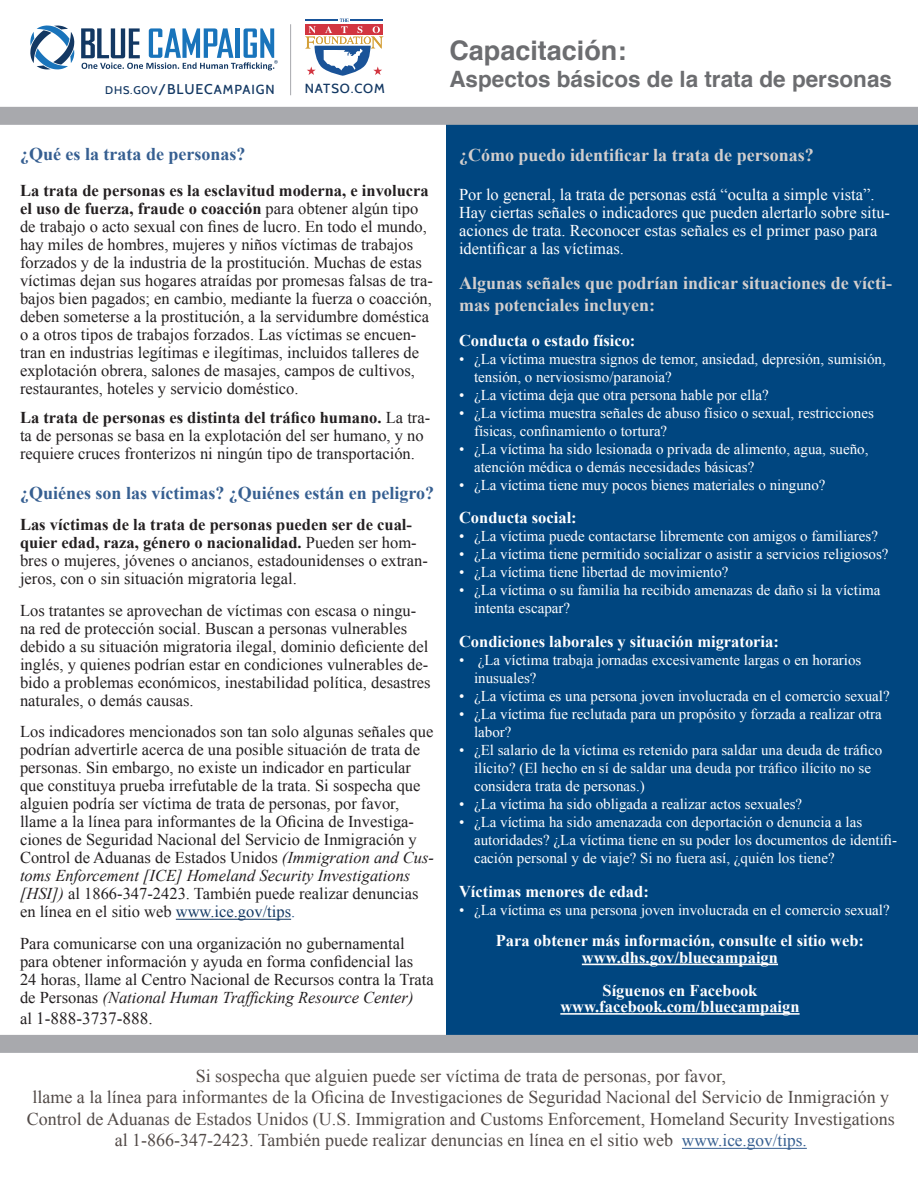
<style>
.page{position:relative;width:918px;height:1188px;background:#fff}
.page>*{position:absolute;margin:0;border:0;box-sizing:border-box;transform-origin:0 0}
.t1{font:700 27px "Helvetica";color:#6c6d70}
.t2{font:700 22.5px "Helvetica";color:#6c6d70}
.t3{font:18px/21.6px "Times New Roman";color:#524a47;text-align:center}
.t4{font:700 18px/21.6px "Times New Roman";color:#d2cecd}
.t5{font:700 18px "Times New Roman";color:#365f91}
.t6{font:17.25px "Times New Roman";color:#231f20}
.body{font:16.5px/18px "Times New Roman";color:#231f20}
.t7{font:700 16.5px "Times New Roman";color:#fff}
.body-2{font:16.5px/18px "Times New Roman";color:#fff}
.t8{font:15px/18px "Times New Roman";color:#fff}
.t9{font:500 13.2px "Cabin";letter-spacing:.065em;color:#133863}
.t10{font:500 11.1px "Cabin";letter-spacing:.07em;color:#133863}
.s1{font-size:14.1px}
.s2{font-size:13.05px}
.s3{font-weight:700}
.s4{font-style:italic}
.s5{color:#133863}
.s6{color:#365f91}
.s7{font-size:16.5px}
.s8{font-size:17.25px;color:#365f91}
</style>
<div class="page">
<div style="left:446px;top:119px;width:472px;height:930px;background:#004680"></div>
<div style="left:0;top:107px;width:918px;height:18px;background:#a8a9ad"></div>
<div style="left:0;top:1035px;width:918px;height:18px;background:#a8a9ad"></div>
<hr style="left:682px;top:1148px;width:125px;height:1px;background:#365f91">
<hr style="left:582px;top:964px;width:196px;height:1px;background:#fff">
<hr style="left:560px;top:1013px;width:240px;height:2px;background:#fff">
<hr style="left:176px;top:919px;width:115px;height:1px;background:#133863">
<svg style="left:30px;top:25px;width:44px;height:44px"></svg>
<svg style="left:81px;top:28px;width:197px;height:42px"></svg>
<svg style="left:305px;top:19px;width:78px;height:57px"></svg>
<hr style="left:306px;top:20px;width:32px;height:1px;background:#185399">
<hr style="left:350px;top:20px;width:33px;height:1px;background:#185399">
<hr style="left:290px;top:24px;width:1px;height:71px;background:#a8a9ad">
<p class="t10" style="left:105px;top:84px;width:171px">DHS.GOV<span class="s1">/BLUEC</span><span class="s2">AMPAIGN</span></p>
<p class="t9" style="left:305px;top:81px;width:82px">NATSO.COM</p>
<h1 class="t1" style="left:449px;top:29px;width:179px">Capacitación:</h1>
<h1 class="t2" style="left:449px;top:61px;width:444px">Aspectos básicos de la trata de personas</h1>
<h1 class="t5" style="left:20px;top:142px;width:227px">¿Qué es la trata de personas?</h1>
<p class="body" style="left:20px;top:181px;width:414px"><span class="s3">La trata de personas es la esclavitud moderna, e involucra el uso de fuerza, fraude o coacción</span> para obtener algún tipo de trabajo o acto sexual con fines de lucro. En todo el mundo, hay miles de hombres, mujeres y niños víctimas de trabajos forzados y de la industria de la prostitución. Muchas de estas víctimas dejan sus hogares atraídas por promesas falsas de tra&shy;bajos bien pagados; en cambio, mediante la fuerza o coacción, deben someterse a la prostitución, a la servidumbre doméstica o a otros tipos de trabajos forzados. Las víctimas se encuen&shy;tran en industrias legítimas e ilegítimas, incluidos talleres de explotación obrera, salones de masajes, campos de cultivos, restaurantes, hoteles y servicio doméstico.</p>
<p class="body" style="left:20px;top:408px;width:412px"><span class="s3">La trata de personas es distinta del tráfico humano.</span> La tra&shy;ta de personas se basa en la explotación del ser humano, y no requiere cruces fronterizos ni ningún tipo de transportación.</p>
<p class="t5" style="left:20px;top:481px;width:415px">¿Quiénes son las víctimas? ¿Quiénes están en peligro?</p>
<p class="body" style="left:20px;top:516px;width:409px"><span class="s3">Las víctimas de la trata de personas pueden ser de cual&shy;quier edad, raza, género o nacionalidad.</span> Pueden ser hom&shy;bres o mujeres, jóvenes o ancianos, estadounidenses o extran&shy;jeros, con o sin situación migratoria legal.</p>
<p class="body" style="left:20px;top:601px;width:412px">Los tratantes se aprovechan de víctimas con escasa o ningu&shy;na red de protección social. Buscan a personas vulnerables debido a su situación migratoria ilegal, dominio deficiente del inglés, y quienes podrían estar en condiciones vulnerables de&shy;bido a problemas económicos, inestabilidad política, desastres naturales, o demás causas.</p>
<p class="body" style="left:20px;top:723px;width:415px">Los indicadores mencionados son tan solo algunas señales que podrían advertirle acerca de una posible situación de trata de personas. Sin embargo, no existe un indicador en particular que constituya prueba irrefutable de la trata. Si sospecha que alguien podría ser víctima de trata de personas, por favor, llame a la línea para informantes de la Oficina de Investiga&shy;ciones de Seguridad Nacional del Servicio de Inmigración y Control de Aduanas de Estados Unidos <span class="s4">(Immigration and Cus&shy;toms Enforcement [ICE] Homeland Security Investigations [HSI])</span> al 1866-347-2423. También puede realizar denuncias en línea en el sitio web <span class="s5">www.ice.gov/tips</span><span class="s6">.</span></p>
<p class="body" style="left:20px;top:934px;width:415px">Para comunicarse con una organización no gubernamental para obtener información y ayuda en forma confidencial las 24 horas, llame al Centro Nacional de Recursos contra la Trata de Personas <span class="s4">(National Human Trafficking Resource Center)</span></p>
<p class="t6" style="left:20px;top:1006px;width:134px"><span class="s7">al</span> 1-888-3737-888.</p>
<p class="t4" style="left:459px;top:144px;width:356px">¿Cómo puedo identificar la trata de personas?</p>
<p class="body-2" style="left:459px;top:185px;width:433px">Por lo general, la trata de personas está “oculta a simple vista”.<br>Hay ciertas señales o indicadores que pueden alertarlo sobre situ&shy;aciones de trata. Reconocer estas señales es el primer paso para identificar a las víctimas.</p>
<p class="t4" style="left:459px;top:272px;width:435px">Algunas señales que podrían indicar situaciones de vícti&shy;mas potenciales incluyen:</p>
<p class="t7" style="left:459px;top:329px;width:178px">Conducta o estado físico:</p>
<p class="t8" style="left:474px;top:350px;width:413px;text-indent:-15px">• ¿La víctima muestra signos de temor, ansiedad, depresión, sumisión, tensión, o nerviosismo/paranoia?</p>
<p class="t8" style="left:459px;top:386px;width:311px">• ¿La víctima deja que otra persona hable por ella?</p>
<p class="t8" style="left:474px;top:404px;width:401px;text-indent:-15px">• ¿La víctima muestra señales de abuso físico o sexual, restricciones físicas, confinamiento o tortura?</p>
<p class="t8" style="left:474px;top:440px;width:396px;text-indent:-15px">• ¿La víctima ha sido lesionada o privada de alimento, agua, sueño, atención médica o demás necesidades básicas?</p>
<p class="t8" style="left:459px;top:476px;width:368px">• ¿La víctima tiene muy pocos bienes materiales o ninguno?</p>
<p class="t7" style="left:459px;top:506px;width:119px">Conducta social:</p>
<p class="t8" style="left:459px;top:527px;width:421px">• ¿La víctima puede contactarse libremente con amigos o familiares?</p>
<p class="t8" style="left:459px;top:545px;width:431px">• ¿La víctima tiene permitido socializar o asistir a servicios religiosos?</p>
<p class="t8" style="left:459px;top:563px;width:271px">• ¿La víctima tiene libertad de movimiento?</p>
<p class="t8" style="left:474px;top:581px;width:408px;text-indent:-15px">• ¿La víctima o su familia ha recibido amenazas de daño si la víctima intenta escapar?</p>
<p class="t7" style="left:459px;top:630px;width:321px">Condiciones laborales y situación migratoria:</p>
<p class="t8" style="left:474px;top:651px;width:389px;text-indent:-15px">• ¿La víctima trabaja jornadas excesivamente largas o en horarios inusuales?</p>
<p class="t8" style="left:459px;top:687px;width:432px">• ¿La víctima es una persona joven involucrada en el comercio sexual?</p>
<p class="t8" style="left:474px;top:705px;width:409px;text-indent:-15px">• ¿La víctima fue reclutada para un propósito y forzada a realizar otra labor?</p>
<p class="t8" style="left:474px;top:741px;width:410px;text-indent:-15px">• ¿El salario de la víctima es retenido para saldar una deuda de tráfico ilícito? (El hecho en sí de saldar una deuda por tráfico ilícito no se considera trata de personas.)</p>
<p class="t8" style="left:459px;top:795px;width:345px">• ¿La víctima ha sido obligada a realizar actos sexuales?</p>
<p class="t8" style="left:474px;top:813px;width:425px;text-indent:-15px">• ¿La víctima ha sido amenazada con deportación o denuncia a las autoridades? ¿La víctima tiene en su poder los documentos de identifi&shy;cación personal y de viaje? Si no fuera así, ¿quién los tiene?</p>
<p class="t7" style="left:459px;top:880px;width:191px">Víctimas menores de edad:</p>
<p class="t8" style="left:459px;top:900px;width:432px">• ¿La víctima es una persona joven involucrada en el comercio sexual?</p>
<p class="t7" style="left:496px;top:929px;width:370px">Para obtener más información, consulte el sitio web:</p>
<p class="t7" style="left:582px;top:946px;width:198px">www.dhs.gov/bluecampaign</p>
<p class="t7" style="left:602px;top:979px;width:156px">Síguenos en Facebook</p>
<p class="t7" style="left:560px;top:995px;width:241px">www.facebook.com/bluecampaign</p>
<p class="t3" style="left:196px;top:1065px;width:532px">Si sospecha que alguien puede ser víctima de trata de personas, por favor,</p>
<p class="t3" style="left:27px;top:1086px;width:869px">llame a la línea para informantes de la Oficina de Investigaciones de Seguridad Nacional del Servicio de Inmigración y<br>Control de Aduanas de Estados Unidos (U.S. Immigration and Customs Enforcement, Homeland Security Investigations al 1-866-347-2423. También puede realizar denuncias en línea en el sitio web <span class="s8">www.ice.gov/tips.</span></p>
</div>
